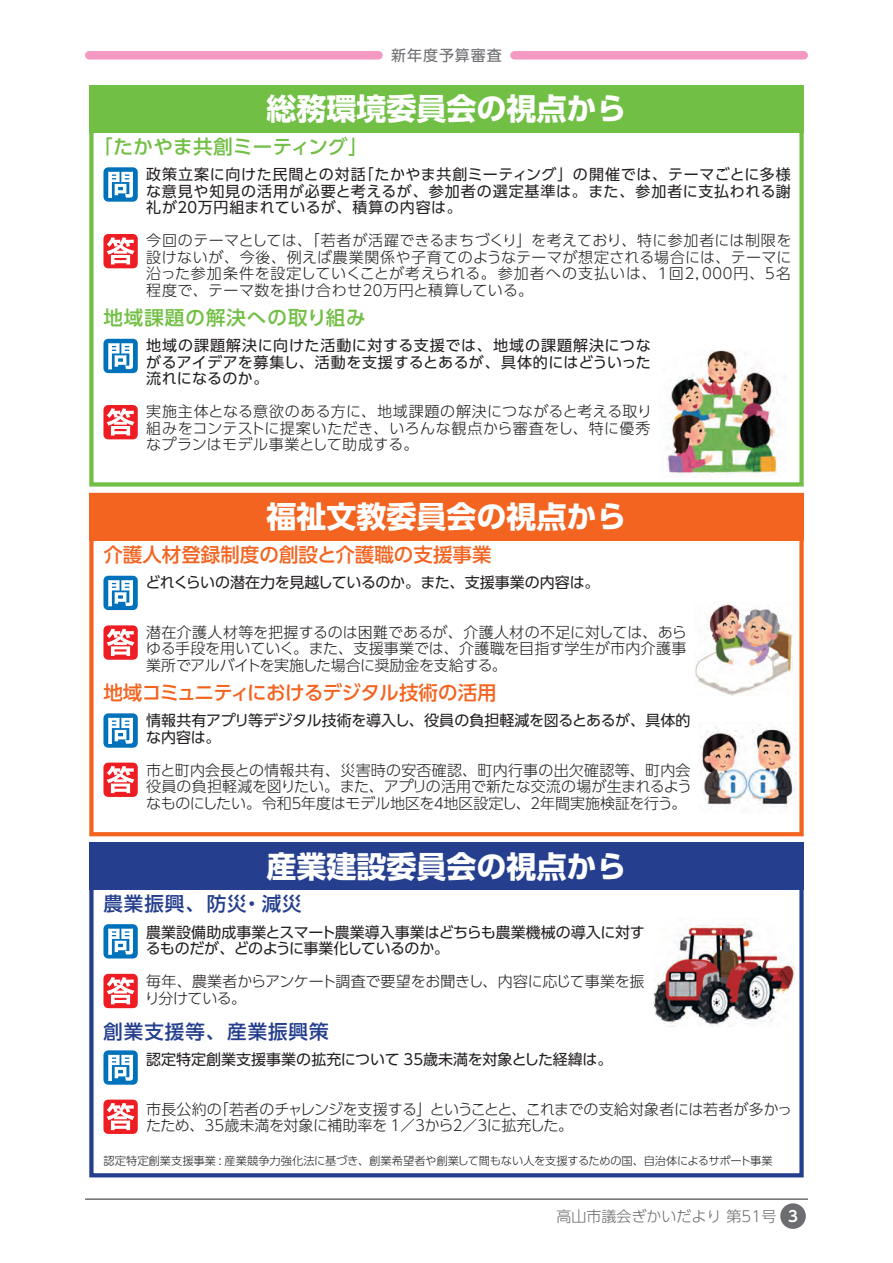
<style>
.page{position:relative;width:893px;height:1263px;background:#fff}
.page>*{position:absolute;margin:0;border:0;box-sizing:border-box;transform-origin:0 0}
.t1{font:700 30px "UD Shin Go Pro";color:#fff}
.t2{font:500 19.5px "UD Shin Go Pro";letter-spacing:.05em;color:#253f8e}
.t3{font:500 19.5px "UD Shin Go Pro";letter-spacing:-.03em;color:#f36421}
.t4{font:500 19.5px "UD Shin Go Pro";color:#f36421}
.t5{font:500 19.5px "UD Shin Go Pro";letter-spacing:.03em;color:#71bf44}
.t6{font:500 19.5px "UD Shin Go Pro";letter-spacing:.05em;color:#71bf44}
.t7{font:300 15px/16.5px "UD Shin Go Pro";letter-spacing:-.005em;color:#231f20;text-align:justify}
.t8{font:15px/16.5px "UD Shin Go Pro";color:#231f20}
.t9{font:300 15px "UD Shin Go Pro";color:#6c6d70}
.t10{font:15px "UD Shin Go Pro";letter-spacing:.06em;color:#6c6d70}
.t11{font:300 11.25px "UD Shin Go Pro";letter-spacing:-.01em;color:#231f20}
.s1{font-family:"UD Shin Go Pro De";font-weight:700;color:#fff}
</style>
<div class="page">
<div style="left:510px;top:51px;width:298px;height:9px;background:#f499c2;border-radius:4px"></div>
<div style="left:85px;top:51px;width:298px;height:9px;background:#f499c2;border-radius:4px"></div>
<hr style="left:85px;top:1198px;width:723px;height:2px;background:#6c6d70">
<div style="left:780px;top:1203px;width:26px;height:26px;background:#6c6d70;border-radius:50%"></div>
<div style="left:89px;top:85px;width:715px;height:402px;border:4px solid #71bf44"></div>
<div style="left:89px;top:493px;width:715px;height:343px;border:4px solid #f36421"></div>
<div style="left:89px;top:842px;width:715px;height:335px;border:4px solid #253f8e"></div>
<div style="left:89px;top:85px;width:715px;height:48px;background:#71bf44"></div>
<div style="left:89px;top:493px;width:715px;height:47px;background:#f36421"></div>
<div style="left:89px;top:842px;width:715px;height:48px;background:#253f8e"></div>
<img style="left:666px;top:350px;width:120px;height:127px">
<img style="left:695px;top:603px;width:97px;height:93px">
<img style="left:699px;top:724px;width:97px;height:84px">
<img style="left:653px;top:923px;width:142px;height:104px">
<svg style="left:103px;top:167px;width:35px;height:35px"></svg>
<svg style="left:103px;top:339px;width:35px;height:34px"></svg>
<svg style="left:103px;top:576px;width:35px;height:34px"></svg>
<svg style="left:103px;top:713px;width:35px;height:35px"></svg>
<svg style="left:103px;top:924px;width:35px;height:34px"></svg>
<svg style="left:103px;top:1050px;width:35px;height:35px"></svg>
<svg style="left:103px;top:234px;width:35px;height:34px"></svg>
<svg style="left:103px;top:405px;width:35px;height:34px"></svg>
<svg style="left:103px;top:625px;width:35px;height:35px"></svg>
<svg style="left:103px;top:763px;width:35px;height:34px"></svg>
<svg style="left:103px;top:974px;width:35px;height:34px"></svg>
<svg style="left:103px;top:1099px;width:35px;height:35px"></svg>
<p class="t10" style="left:391px;top:43px;width:112px">新年度予算審査</p>
<h1 class="t1" style="left:266px;top:84px;width:362px">総務環境委員会の視点から</h1>
<h2 class="t5" style="left:93px;top:131px;width:276px">「たかやま共創ミーティング」</h2>
<p class="t8" style="left:146px;top:166px;width:646px;text-align:justify">政策立案に向けた民間との対話「たかやま共創ミーティング」の開催では、テーマごとに多様な意見や知見の活用が必要と考えるが、参加者の選定基準は。また、参加者に支払われる謝礼が２０万円組まれているが、積算の内容は。</p>
<p class="t7" style="left:146px;top:232px;width:647px">今回のテーマとしては、「若者が活躍できるまちづくり」を考えており、特に参加者には制限を設けないが、今後、例えば農業関係や子育てのようなテーマが想定される場合には、テーマに沿った参加条件を設定していくことが考えられる。参加者への支払いは、1回２，０００円、５名程度で、テーマ数を掛け合わせ２０万円と積算している。</p>
<h2 class="t6" style="left:103px;top:302px;width:264px">地域課題の解決への取り組み</h2>
<p class="t8" style="left:146px;top:337px;width:506px;text-align:justify">地域の課題解決に向けた活動に対する支援では、地域の課題解決につながるアイデアを募集し、活動を支援するとあるが、具体的にはどういった流れになるのか。</p>
<p class="t7" style="left:146px;top:403px;width:507px">実施主体となる意欲のある方に、地域課題の解決につながると考える取り組みをコンテストに提案いただき、いろんな観点から審査をし、特に優秀なプランはモデル事業として助成する。</p>
<h1 class="t1" style="left:266px;top:492px;width:362px">福祉文教委員会の視点から</h1>
<h2 class="t4" style="left:103px;top:539px;width:390px">介護人材登録制度の創設と介護職の支援事業</h2>
<p class="t8" style="left:145px;top:574px;width:456px">どれくらいの潜在力を見越しているのか。また、支援事業の内容は。</p>
<p class="t7" style="left:146px;top:623px;width:542px">潜在介護人材等を把握するのは困難であるが、介護人材の不足に対しては、あらゆる手段を用いていく。また、支援事業では、介護職を目指す学生が市内介護事業所でアルバイトを実施した場合に奨励金を支給する。</p>
<h2 class="t3" style="left:103px;top:677px;width:395px">地域コミュニティにおけるデジタル技術の活用</h2>
<p class="t8" style="left:146px;top:712px;width:546px">情報共有アプリ等デジタル技術を導入し、役員の負担軽減を図るとあるが、具体的な内容は。</p>
<p class="t7" style="left:146px;top:761px;width:547px">市と町内会長との情報共有、災害時の安否確認、町内行事の出欠確認等、町内会役員の負担軽減を図りたい。また、アプリの活用で新たな交流の場が生まれるようなものにしたい。令和５年度はモデル地区を４地区設定し、２年間実施検証を行う。</p>
<h1 class="t1" style="left:266px;top:842px;width:362px">産業建設委員会の視点から</h1>
<h2 class="t2" style="left:103px;top:888px;width:200px">農業振興、防災・減災</h2>
<p class="t8" style="left:146px;top:923px;width:500px">農業設備助成事業とスマート農業導入事業はどちらも農業機械の導入に対するものだが、どのように事業化しているのか。</p>
<p class="t7" style="left:145px;top:972px;width:501px">毎年、農業者からアンケート調査で要望をお聞きし、内容に応じて事業を振り分けている。</p>
<h2 class="t2" style="left:103px;top:1016px;width:227px">創業支援等、産業振興策</h2>
<p class="t8" style="left:146px;top:1051px;width:468px">認定特定創業支援事業の拡充について 35歳未満を対象とした経緯は。</p>
<p class="t7" style="left:146px;top:1100px;width:647px">市長公約の「若者のチャレンジを支援する」ということと、これまでの支給対象者には若者が多かったため、35歳未満を対象に補助率を 1／3から2／3に拡充した。</p>
<p class="t11" style="left:104px;top:1151px;width:671px">認定特定創業支援事業 : 産業競争力強化法に基づき、創業希望者や創業して間もない人を支援するための国、自治体によるサポート事業</p>
<p class="t9" style="left:557px;top:1204px;width:243px">高山市議会ぎかいだより 第51号 <span class="s1">3</span></p>
</div>
